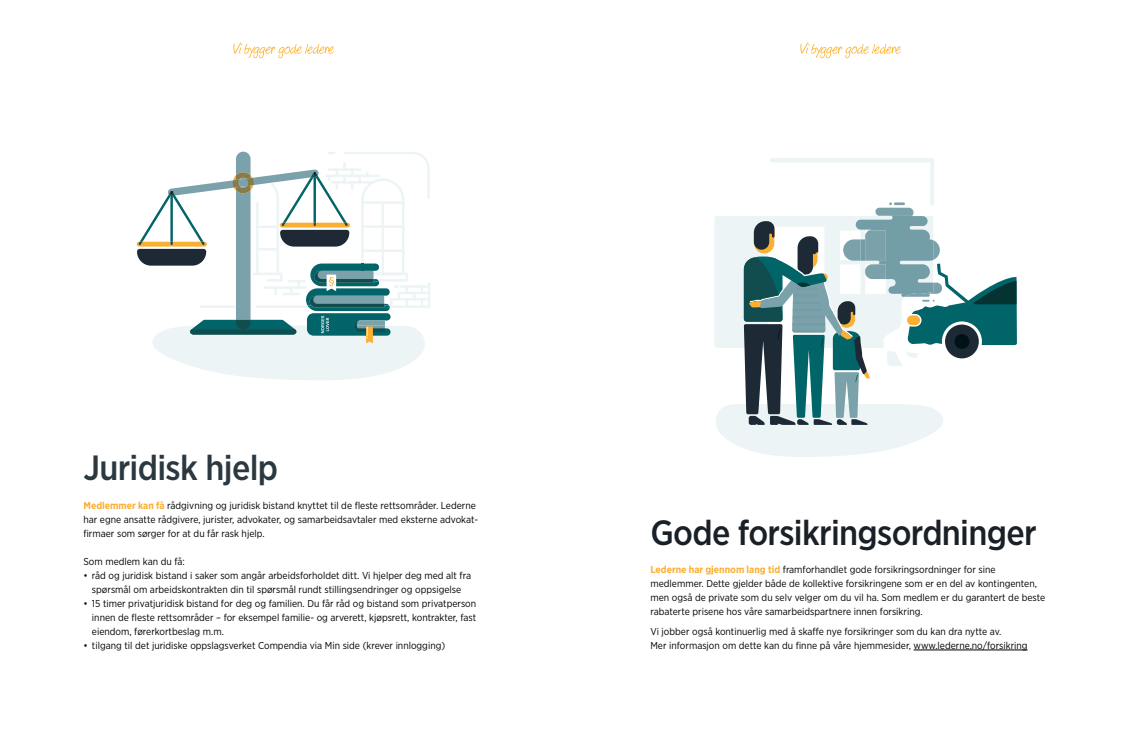
<style>
.page{position:relative;width:1134px;height:738px;background:#fff}
.page>*{position:absolute;margin:0;border:0;box-sizing:border-box;transform-origin:0 0}
.t1{font:500 35px "Gotham Narrow";letter-spacing:-.02em;color:#1a2027}
.t2{font:500 35px "Gotham Narrow";letter-spacing:-.02em;color:#2b3840}
.t3{font:10px/14px "Gotham Narrow";color:#000}
.s1{font-weight:700;color:#fbaf34}
</style>
<div class="page">
<svg style="left:137px;top:151px;width:293px;height:229px"></svg>
<hr style="left:913px;top:649px;width:114px;height:1px;background:#000">
<svg style="left:714px;top:158px;width:303px;height:298px"></svg>
<svg style="left:800px;top:43px;width:100px;height:15px"></svg>
<svg style="left:233px;top:43px;width:101px;height:15px"></svg>
<h1 class="t2" style="left:83px;top:445px;width:196px">Juridisk hjelp</h1>
<p class="t3" style="left:83px;top:497px;width:395px"><span class="s1">Medlemmer kan få</span> rådgivning og juridisk bistand knyttet til de fleste rettsområder. Lederne har egne ansatte rådgivere, jurister, advokater, og samarbeidsavtaler med eksterne advokat&shy;firmaer som sørger for at du får rask hjelp.</p>
<p class="t3" style="left:83px;top:553px;width:103px">Som medlem kan du få:</p>
<p class="t3" style="left:83px;top:567px;width:389px;text-align:center">• råd og juridisk bistand i saker som angår arbeidsforholdet ditt. Vi hjelper deg med alt fra spørsmål om arbeidskontrakten din til spørsmål rundt stillingsendringer og oppsigelse</p>
<p class="t3" style="left:92px;top:595px;width:386px;text-align:justify;text-indent:-8px">• 15 timer privatjuridisk bistand for deg og familien. Du får råd og bistand som privatperson innen de fleste rettsområder – for eksempel familie- og arverett, kjøpsrett, kontrakter, fast eiendom, førerkortbeslag m.m.</p>
<p class="t3" style="left:83px;top:637px;width:363px">• tilgang til det juridiske oppslagsverket Compendia via Min side (krever innlogging)</p>
<h1 class="t1" style="left:650px;top:510px;width:388px">Gode forsikringsordninger</h1>
<p class="t3" style="left:650px;top:562px;width:396px"><span class="s1">Lederne har gjennom lang tid</span> framforhandlet gode forsikringsordninger for sine medlemmer. Dette gjelder både de kollektive forsikringene som er en del av kontingenten, men også de private som du selv velger om du vil ha. Som medlem er du garantert de beste rabaterte prisene hos våre samarbeidspartnere innen forsikring.</p>
<p class="t3" style="left:650px;top:623px;width:379px">Vi jobber også kontinuerlig med å skaffe nye forsikringer som du kan dra nytte av.<br>Mer informasjon om dette kan du finne på våre hjemmesider, www.lederne.no/forsikring</p>
</div>
